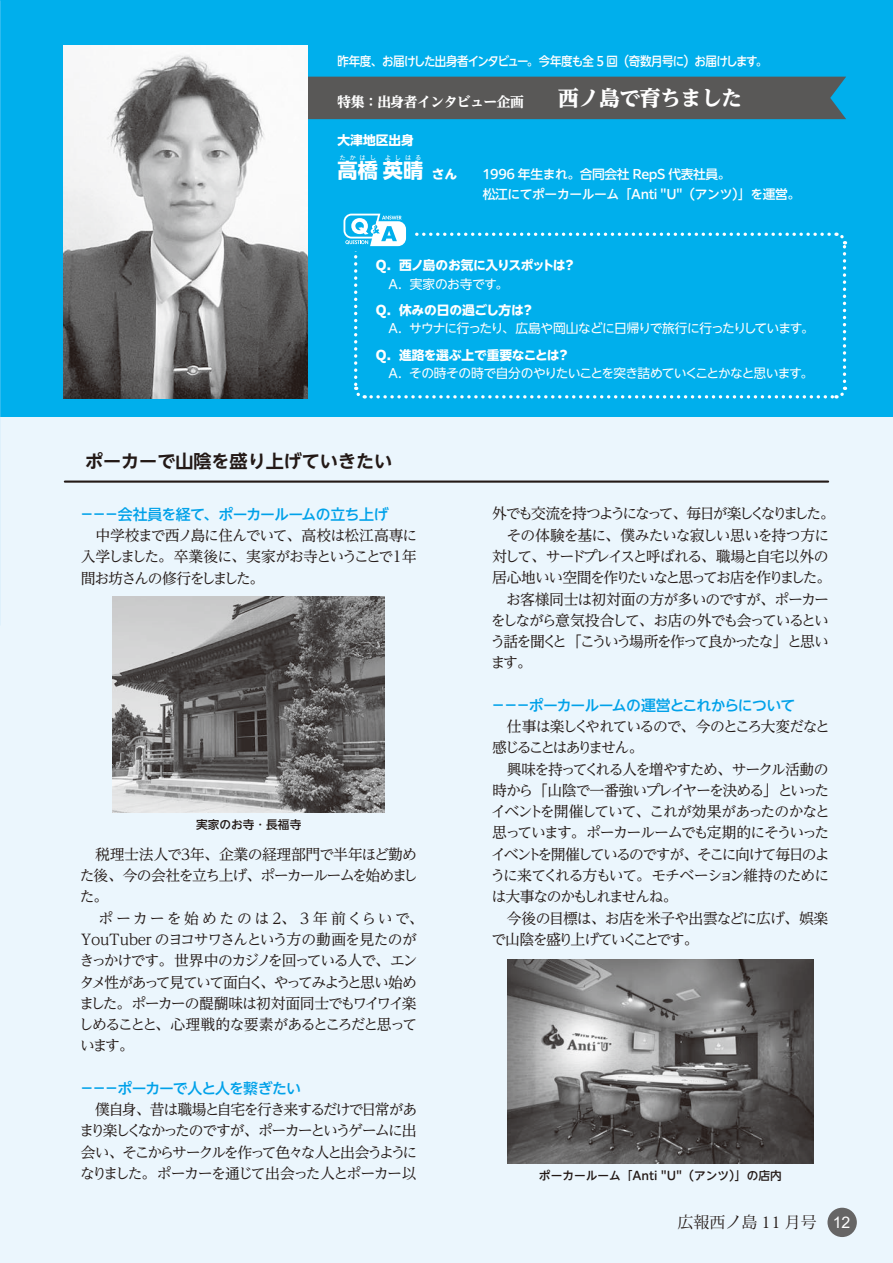
<style>
.page{position:relative;width:893px;height:1263px;background:#ebf6fd}
.page>*{position:absolute;margin:0;border:0;box-sizing:border-box;transform-origin:0 0}
.t1{font:800 21.3px "UD Reimin Pro";letter-spacing:-.04em;color:#fff}
.t2{font:700 20.25px "PUD Shin Go NT Pr 6 N";color:#fff}
.t3{font:700 18px "PUD Shin Go NT Pr 6 N De";color:#231916}
.t4{font:15.9px "Koz Min Pro";color:#231916}
.t5{font:15.9px "Arial";color:#fff}
.t6{font:14.85px/21.3px "UD Reimin Pro";letter-spacing:-.095em;color:#231916}
.t7{font:500 14.85px "PUD Shin Go NT Pr 6 N";letter-spacing:-.055em;color:#00a1e9}
.t8{font:14.85px "UD Reimin Pro";letter-spacing:-.055em;color:#231916}
.t9{font:14.85px/21.3px "UD Reimin Pro";letter-spacing:-.06em;color:#231916;text-align:right}
.t10{font:14.85px "UD Reimin Pro";letter-spacing:-.04em;color:#231916}
.t11{font:14.85px "UD Reimin Pro";letter-spacing:.165em;color:#231916}
.t12{font:14.85px "UD Reimin Pro";letter-spacing:-.135em;color:#231916}
.t13{font:14.85px "UD Reimin Pro";letter-spacing:.11em;color:#231916}
.t14{font:800 13.8px "UD Reimin Pro";letter-spacing:-.04em;color:#fff}
.t15{font:12.75px "PUD Shin Go NT Pr 6 N";letter-spacing:-.06em;color:#fff}
.t16{font:500 12.75px/20.2px "PUD Shin Go NT Pr 6 N";letter-spacing:-.03em;color:#fff}
.t17{font:500 12.75px "PUD Shin Go NT Pr 6 N";letter-spacing:-.065em;color:#fff;scale:.9 1}
.t18{font:700 12.75px "PUD Shin Go NT Pr 6 N";letter-spacing:-.02em;color:#fff}
.t19{font:700 12.75px "PUD Shin Go NT Pr 6 N";letter-spacing:-.055em;color:#fff}
.t20{font:12.75px "PUD Shin Go NT Pr 6 N";letter-spacing:-.025em;color:#fff}
.t21{font:500 11.7px "PUD Shin Go NT Pr 6 N";color:#231916}
.t22{font:700 6.45px "PUD Shin Go NT Pr 6 N";letter-spacing:.585em;color:#fff}
.s1{font-weight:700}
</style>
<div class="page">
<div style="left:0;top:0;width:893px;height:417px;background:#00afec"></div>
<div style="left:827px;top:1208px;width:30px;height:29px;background:#666565;border-radius:50%"></div>
<div style="left:308px;top:77px;width:538px;height:42px;background:#595857"></div>
<hr style="left:65px;top:480px;width:763px;height:3px;background:#231916">
<img style="left:64px;top:46px;width:244px;height:352px">
<img style="left:113px;top:596px;width:272px;height:216px">
<svg style="left:343px;top:214px;width:505px;height:185px"></svg>
<img style="left:507px;top:959px;width:306px;height:204px">
<p class="t17" style="left:338px;top:54px;width:479px">昨年度、お届けした出身者インタビュー。今年度も全 5 回（奇数月号に）お届けします。</p>
<h1 class="t1" style="left:558px;top:80px;width:186px">西ノ島で育ちました</h1>
<p class="t14" style="left:338px;top:90px;width:188px">特集：出身者インタビュー企画</p>
<p class="t18" style="left:338px;top:133px;width:78px">大津地区出身</p>
<h2 class="t2" style="left:338px;top:159px;width:87px">高橋英晴</h2>
<p class="t22" style="left:339px;top:154px;width:38px">たかはし</p>
<p class="t22" style="left:385px;top:154px;width:38px">よしはる</p>
<p class="t16" style="left:483px;top:165px;width:319px;text-indent:-51px"><span class="s1">さん　　</span>1996 年生まれ。合同会社 RepS 代表社員。<br>松江にてポーカールーム「Anti "U"（アンツ）」を運営。</p>
<p class="t19" style="left:375px;top:259px;width:192px">Ｑ．西ノ島のお気に入りスポットは</p>
<p class="t20" style="left:375px;top:277px;width:135px">　Ａ．実家のお寺です。</p>
<p class="t18" style="left:521px;top:303px;width:14px">?</p>
<p class="t18" style="left:563px;top:259px;width:14px">?</p>
<p class="t18" style="left:375px;top:303px;width:151px">Ｑ．休みの日の過ごし方は</p>
<p class="t15" style="left:375px;top:321px;width:440px">　Ａ．サウナに行ったり、広島や岡山などに日帰りで旅行に行ったりしています。</p>
<p class="t18" style="left:557px;top:348px;width:14px">?</p>
<p class="t18" style="left:375px;top:348px;width:186px">Ｑ．進路を選ぶ上で重要なことは</p>
<p class="t15" style="left:375px;top:366px;width:439px">　Ａ．その時その時で自分のやりたいことを突き詰めていくことかなと思います。</p>
<p class="t3" style="left:85px;top:451px;width:309px">ポーカーで山陰を盛り上げていきたい</p>
<p class="t7" style="left:80px;top:506px;width:311px">－－－会社員を経て、ポーカールームの立ち上げ</p>
<p class="t9" style="left:81px;top:524px;width:338px">　中学校まで西ノ島に住んでいて、高校は松江高専に年</p>
<p class="t6" style="left:81px;top:545px;width:314px">入学しました。卒業後に、実家がお寺ということで間お坊さんの修行をしました。</p>
<p class="t6" style="left:390px;top:545px;width:16px">１</p>
<p class="t21" style="left:196px;top:818px;width:107px">実家のお寺・長福寺</p>
<p class="t10" style="left:190px;top:842px;width:229px">年、企業の経理部門で半年ほど勤め</p>
<p class="t6" style="left:81px;top:843px;width:103px">　税理士法人で</p>
<p class="t6" style="left:80px;top:864px;width:339px">た後、今の会社を立ち上げ、ポーカールームを始めまし</p>
<p class="t6" style="left:80px;top:886px;width:30px">た。</p>
<p class="t13" style="left:281px;top:906px;width:144px">、３年前くらいで、</p>
<p class="t6" style="left:178px;top:843px;width:16px">３</p>
<p class="t11" style="left:81px;top:906px;width:205px">　ポーカーを始めたのは２</p>
<p class="t8" style="left:81px;top:927px;width:338px">YouTuber のヨコサワさんという方の動画を見たのが</p>
<p class="t6" style="left:80px;top:949px;width:340px">きっかけです。世界中のカジノを回っている人で、エン</p>
<p class="t12" style="left:260px;top:970px;width:158px">、やってみようと思い始め</p>
<p class="t6" style="left:78px;top:971px;width:341px">タメ性があって見ていて面白く<br>ました。ポーカーの醍醐味は初対面同士でもワイワイ楽しめることと、心理戦的な要素があるところだと思っています。</p>
<p class="t7" style="left:80px;top:1080px;width:223px">－－－ポーカーで人と人を繋ぎたい</p>
<p class="t6" style="left:79px;top:1098px;width:340px;text-align:justify;text-indent:16px">僕自身、昔は職場と自宅を行き来するだけで日常があまり楽しくなかったのですが、ポーカーというゲームに出会い、そこからサークルを作って色々な人と出会うようになりました。ポーカーを通じて出会った人とポーカー以</p>
<p class="t6" style="left:491px;top:503px;width:346px">外でも交流を持つようになって、毎日が楽しくなりました。　その体験を基に、僕みたいな寂しい思いを持つ方に対して、サードプレイスと呼ばれる、職場と自宅以外の居心地いい空間を作りたいなと思ってお店を作りました。　お客様同士は初対面の方が多いのですが、ポーカーをしながら意気投合して、お店の外でも会っているという話を聞くと「こういう場所を作って良かったな」と思います。</p>
<p class="t7" style="left:491px;top:697px;width:306px">－－－ポーカールームの運営とこれからについて</p>
<p class="t6" style="left:491px;top:715px;width:341px;text-indent:16px">仕事は楽しくやれているので、今のところ大変だなと感じることはありません。<br>　興味を持ってくれる人を増やすため、サークル活動の時から「山陰で一番強いプレイヤーを決める」といったイベントを開催していて、これが効果があったのかなと思っています。ポーカールームでも定期的にそういったイベントを開催しているのですが、そこに向けて毎日のように来てくれる方もいて。モチベーション維持のためには大事なのかもしれませんね。<br>　今後の目標は、お店を米子や出雲などに広げ、娯楽で山陰を盛り上げていくことです。</p>
<p class="t21" style="left:539px;top:1169px;width:244px">ポーカールーム「Anti "U"（アンツ）」の店内</p>
<p class="t4" style="left:678px;top:1211px;width:141px">広報西ノ島 11 月号</p>
<p class="t5" style="left:833px;top:1211px;width:19px">12</p>
</div>
